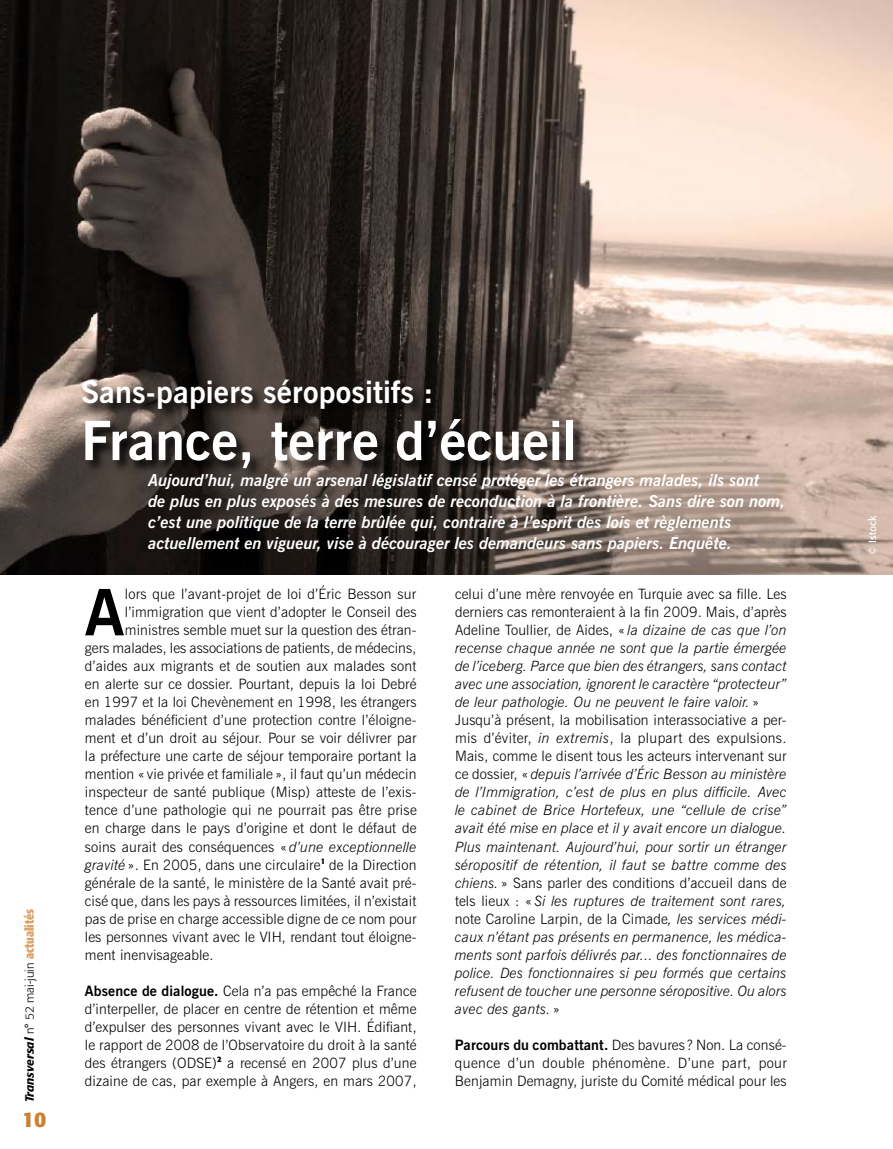
<style>
.page{position:relative;width:893px;height:1149px;background:#fff}
.page>*{position:absolute;margin:0;border:0;box-sizing:border-box;transform-origin:0 0}
.t1{font:700 63.75px "News Gothic BT";color:#000}
.t2{font:700 54px "News Gothic BT";color:#fff}
.t3{font:700 30.75px "News Gothic BT";letter-spacing:.005em;color:#fff}
.t4{font:700 21px "Formata";color:#ce802d}
.t5{font:italic 700 16.5px/21px "News Gothic BT";color:#fff}
.t6{font:300 14.25px/18px "News Gothic BT";letter-spacing:.01em;color:#000;text-align:justify}
.t7{font:italic 300 14.25px/18px "News Gothic BT";letter-spacing:.01em;color:#000}
.t8{font:300 12px "Formata";color:#000}
.t9{font:10.5px "Formata";color:#fff}
.s1{font-weight:500;font-style:italic}
.s2{font-weight:700;font-stretch:condensed;font-size:12.75px;color:#dca366}
.s3{font-style:italic}
.s4{font-weight:700}
.s5{font-style:normal}
</style>
<div class="page">
<img style="left:0;top:0;width:893px;height:574px">
<svg style="left:79px;top:377px;width:599px;height:131px;background:#504640"></svg>
<p class="t8" style="left:23px;top:1102px;width:195px;rotate:-90deg"><span class="s1">Transversal</span> n° 52 mai-juin <span class="s2">actualités</span></p>
<h3 class="t4" style="left:22px;top:1105px;width:26px">10</h3>
<h3 class="t3" style="left:81px;top:373px;width:354px">Sans-papiers séropositifs :</h3>
<h2 class="t2" style="left:81px;top:408px;width:497px">France, terre d’écueil</h2>
<p class="t5" style="left:148px;top:469px;width:638px">Aujourd’hui, malgré un arsenal législatif censé protéger les étrangers malades, ils sont<br>de plus en plus exposés à des mesures de reconduction à la frontière. Sans dire son nom, c’est une politique de la terre brûlée qui, contraire à l’esprit des lois et règlements actuellement en vigueur, vise à décourager les demandeurs sans papiers. Enquête.</p>
<h1 class="t1" style="left:85px;top:573px;width:41px">A</h1>
<p class="t6" style="left:125px;top:585px;width:293px">lors que l’avant-projet de loi d’Éric Besson sur</p>
<p class="t6" style="left:125px;top:603px;width:293px">l’immigration que vient d’adopter le Conseil des</p>
<p class="t6" style="left:125px;top:621px;width:293px">ministres semble muet sur la question des étran-</p>
<p class="t6" style="left:85px;top:639px;width:333px">gers malades, les associations de patients, de médecins,</p>
<p class="t6" style="left:85px;top:657px;width:333px">d’aides aux migrants et de soutien aux malades sont</p>
<p class="t6" style="left:85px;top:675px;width:333px">en alerte sur ce dossier. Pourtant, depuis la loi Debré</p>
<p class="t6" style="left:85px;top:693px;width:333px">en 1997 et la loi Chevènement en 1998, les étrangers</p>
<p class="t6" style="left:85px;top:711px;width:333px">malades bénéficient d’une protection contre l’éloigne-</p>
<p class="t6" style="left:85px;top:729px;width:333px">ment et d’un droit au séjour. Pour se voir délivrer par</p>
<p class="t6" style="left:85px;top:747px;width:333px">la préfecture une carte de séjour temporaire portant la</p>
<p class="t6" style="left:85px;top:765px;width:333px">mention « vie privée et familiale », il faut qu’un médecin</p>
<p class="t6" style="left:85px;top:783px;width:333px">inspecteur de santé publique (Misp) atteste de l’exis-</p>
<p class="t6" style="left:85px;top:801px;width:333px">tence d’une pathologie qui ne pourrait pas être prise</p>
<p class="t6" style="left:85px;top:819px;width:333px">en charge dans le pays d’origine et dont le défaut de</p>
<p class="t6" style="left:85px;top:837px;width:333px">soins aurait des conséquences « <span class="s3">d’une exceptionnelle</span></p>
<p class="t6" style="left:85px;top:855px;width:333px"><span class="s3">gravité</span> ». En 2005, dans une circulaire<sup>1</sup> de la Direction</p>
<p class="t6" style="left:85px;top:873px;width:333px">générale de la santé, le ministère de la Santé avait pré-</p>
<p class="t6" style="left:85px;top:891px;width:333px">cisé que, dans les pays à ressources limitées, il n’existait</p>
<p class="t6" style="left:85px;top:909px;width:333px">pas de prise en charge accessible digne de ce nom pour</p>
<p class="t6" style="left:85px;top:927px;width:333px">les personnes vivant avec le VIH, rendant tout éloigne-</p>
<p class="t6" style="left:85px;top:945px;width:130px">ment inenvisageable.</p>
<p class="t6" style="left:85px;top:981px;width:333px"><span class="s4">Absence de dialogue.</span> Cela n’a pas empêché la France d’interpeller, de placer en centre de rétention et même d’expulser des personnes vivant avec le VIH. Édifiant, le rapport de 2008 de l’Observatoire du droit à la santé des étrangers (ODSE)<sup>2</sup> a recensé en 2007 plus d’une dizaine de cas, par exemple à Angers, en mars 2007,</p>
<p class="t7" style="left:455px;top:585px;width:333px"><span class="s5">celui d’une mère renvoyée en Turquie avec sa fille. Les derniers cas remonteraient à la fin 2009. Mais, d’après Adeline Toullier, de Aides, «</span> la dizaine de cas que l’on recense chaque année ne sont que la partie émergée de l’iceberg. Parce que bien des étrangers, sans contact avec une association, ignorent le caractère “protecteur” de leur pathologie. Ou ne peuvent le faire valoir. <span class="s5">» Jusqu’à présent, la mobilisation interassociative a per&shy;mis d’éviter,</span> in extremis<span class="s5">, la plupart des expulsions.<br>Mais, comme le disent tous les acteurs intervenant sur ce dossier, «</span> depuis l’arrivée d’Éric Besson au ministère de l’Immigration, c’est de plus en plus difficile. Avec le cabinet de Brice Hortefeux, une “cellule de crise” avait été mise en place et il y avait encore un dialogue.<br>Plus maintenant. Aujourd’hui, pour sortir un étranger séropositif de rétention, il faut se battre comme des chiens. <span class="s5">» Sans parler des conditions d’accueil dans de tels lieux : «</span> Si les ruptures de traitement sont rares, <span class="s5">note Caroline Larpin, de la Cimade</span>, les services médi&shy;caux n’étant pas présents en permanence, les médica&shy;ments sont parfois délivrés par... des fonctionnaires de police. Des fonctionnaires si peu formés que certains refusent de toucher une personne séropositive. Ou alors avec des gants. <span class="s5">»</span></p>
<p class="t6" style="left:455px;top:1035px;width:333px"><span class="s4">Parcours du combattant.</span> Des bavures ? Non. La consé&shy;quence d’un double phénomène. D’une part, pour Benjamin Demagny, juriste du Comité médical pour les</p>
<p class="t9" style="left:866px;top:554px;width:40px;rotate:-90deg">© Istock</p>
</div>
